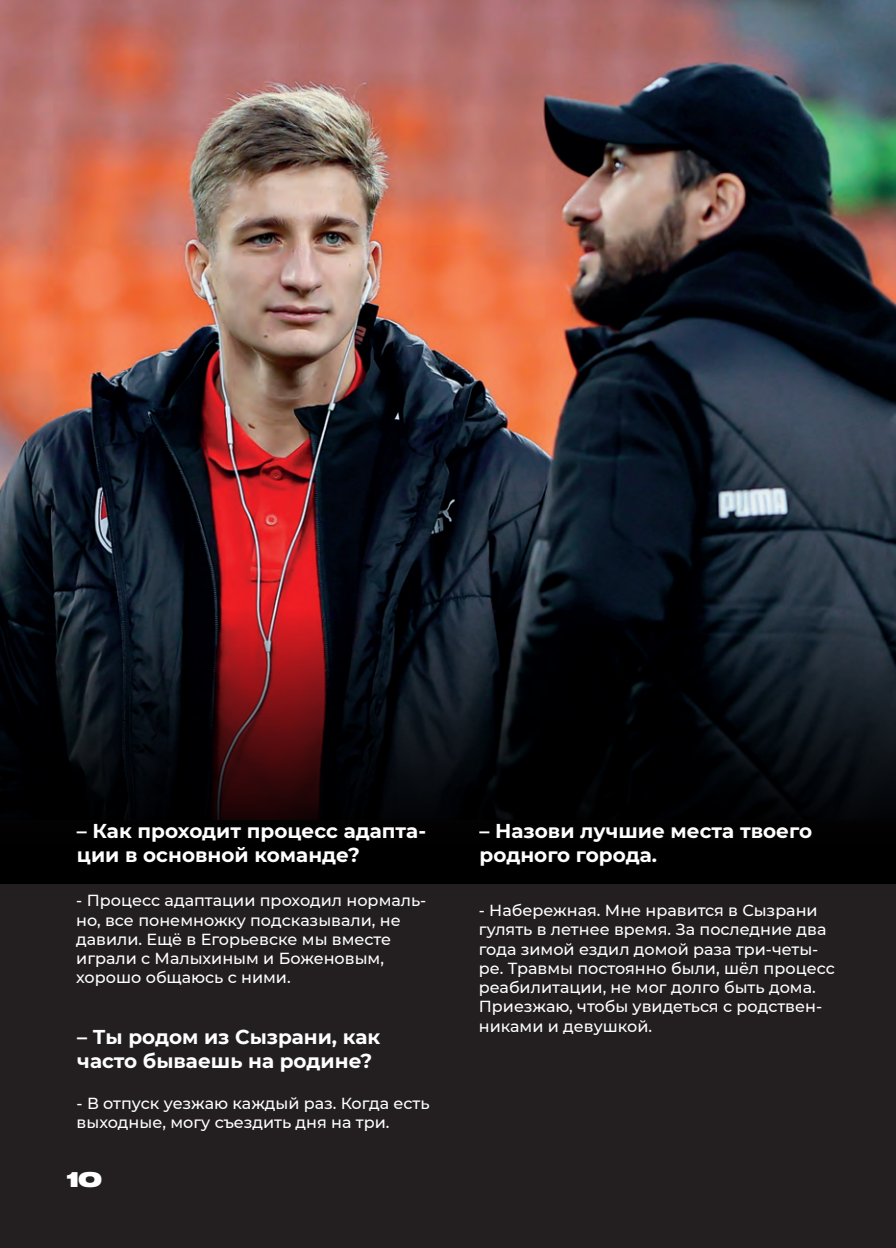
<style>
.page{position:relative;width:896px;height:1248px;background:#fff}
.page>*{position:absolute;margin:0;border:0;box-sizing:border-box;transform-origin:0 0}
.t1{font:700 20px/24px "Montserrat";color:#fff}
.t2{font:800 20px "Druk Wide Cyr";color:#fff}
.t3{font:500 16px/19.2px "Montserrat";color:#fff}
</style>
<div class="page">
<div style="left:0;top:0;width:896px;height:1247px;background:#231f20"></div>
<img style="left:0;top:0;width:896px;height:498px">
<svg style="left:0;top:498px;width:896px;height:385px;background:#171117"></svg>
<p class="t1" style="left:77px;top:817px;width:351px">– Как проходит процесс адапта&shy;ции в основной команде?</p>
<p class="t3" style="left:76px;top:890px;width:352px">- Процесс адаптации проходил нормаль&shy;но, все понемножку подсказывали, не давили. Ещё в Егорьевске мы вместе играли с Малыхиным и Боженовым, хорошо общаюсь с ними.</p>
<p class="t1" style="left:77px;top:1023px;width:305px">– Ты родом из Сызрани, как часто бываешь на родине?</p>
<p class="t3" style="left:77px;top:1092px;width:355px">- В отпуск уезжаю каждый раз. Когда есть выходные, могу съездить дня на три.</p>
<p class="t2" style="left:67px;top:1162px;width:37px">10</p>
<p class="t1" style="left:479px;top:817px;width:334px">– Назови лучшие места твоего родного города.</p>
<p class="t3" style="left:479px;top:900px;width:357px">- Набережная. Мне нравится в Сызрани гулять в летнее время. За последние два года зимой ездил домой раза три-четы&shy;ре. Травмы постоянно были, шёл процесс реабилитации, не мог долго быть дома.<br>Приезжаю, чтобы увидеться с родствен&shy;никами и девушкой.</p>
</div>
